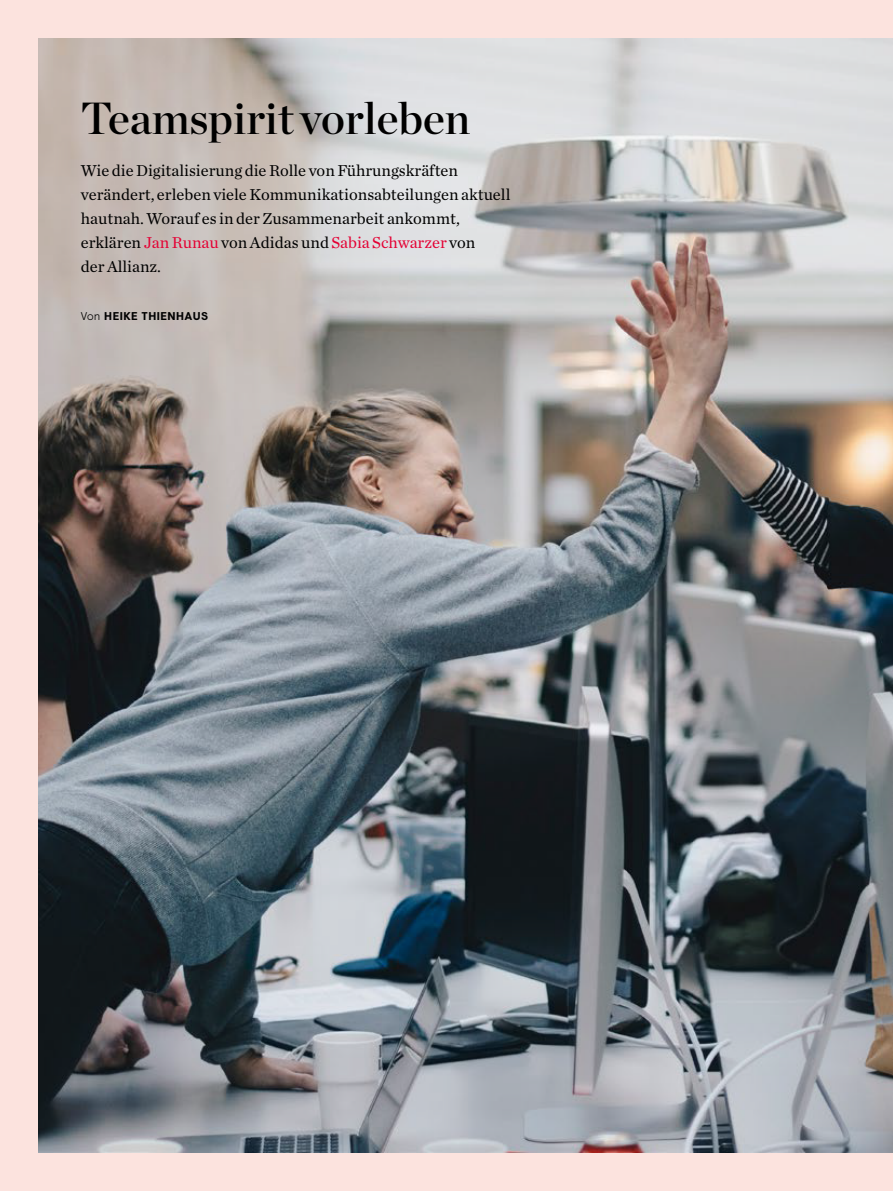
<style>
.page{position:relative;width:893px;height:1191px;background:#fce3de}
.page>*{position:absolute;margin:0;border:0;box-sizing:border-box;transform-origin:0 0}
.t1{font:45px "Chronicle Display Semi";color:#000}
.t2{font:16.5px/24px "Chronicle Text G1";color:#000}
.t3{font:700 11.25px "Visuelt Pro";letter-spacing:.04em;color:#000}
.s1{color:#e40134}
.s2{font-weight:300}
</style>
<div class="page">
<img style="left:38px;top:38px;width:855px;height:1114px">
<h1 class="t1" style="left:81px;top:83px;width:391px">Teamspirit vorleben</h1>
<p class="t2" style="left:81px;top:158px;width:431px">Wie die Digitalisierung dieRolle vonFührungskräften verändert, erleben viele Kommunikationsabteilungen aktuell hautnah.Worauf es in derZusammenarbeit ankommt, erklären <span class="s1">JanRunau</span> vonAdidas und <span class="s1">Sabia Schwarzer</span> von derAllianz.</p>
<p class="t3" style="left:81px;top:309px;width:129px"><span class="s2">Von</span> HEIKE THIENHAUS</p>
</div>
